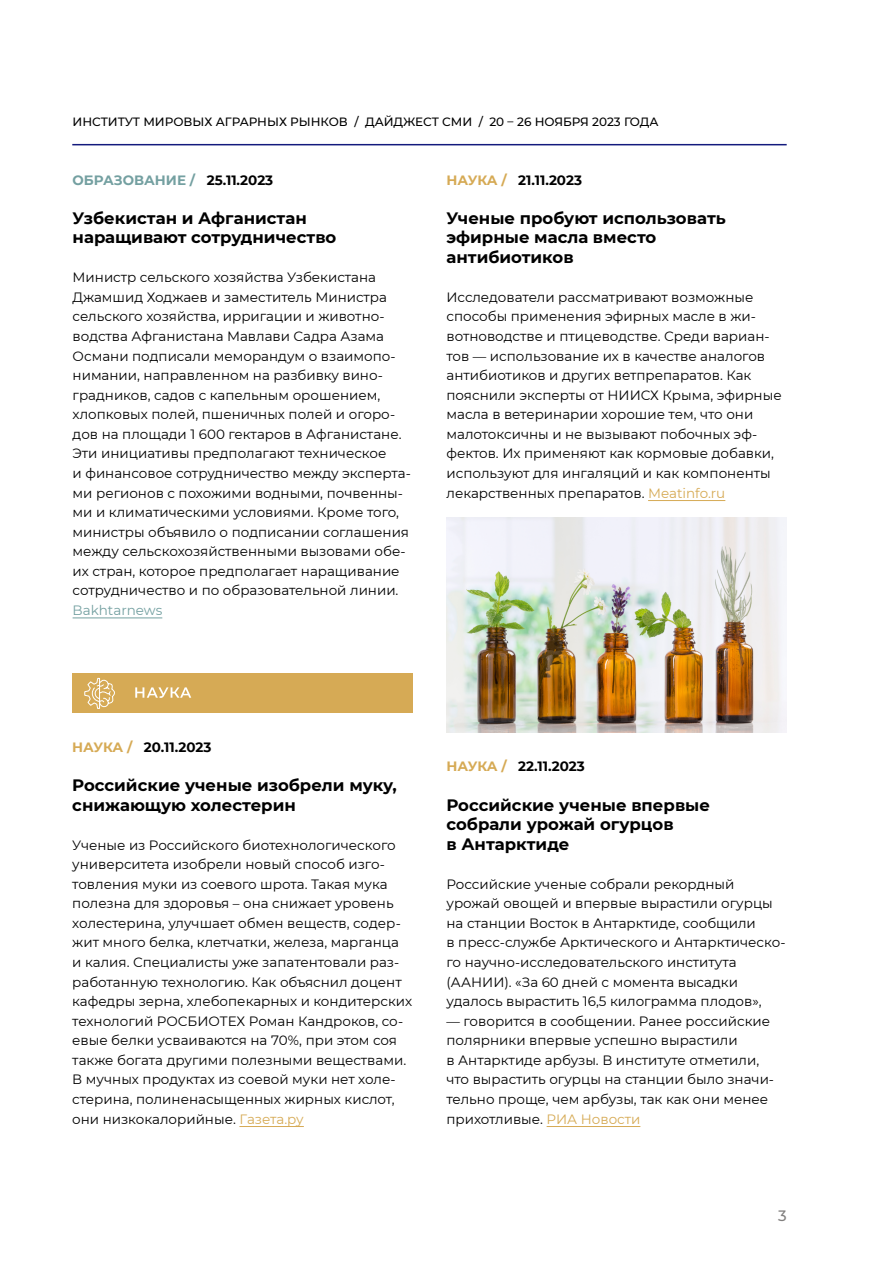
<style>
.page{position:relative;width:893px;height:1263px;background:#fff}
.page>*{position:absolute;margin:0;border:0;box-sizing:border-box;transform-origin:0 0}
.t1{font:700 16.5px/19.5px "Montserrat";color:#000}
.t2{font:500 15px "Montserrat";color:#817f7e}
.t3{font:13.5px/19.5px "Montserrat";color:#000}
.t4{font:700 13.5px "Montserrat";color:#000}
.t5{font:700 13.5px "Montserrat";color:#74a0a1}
.t6{font:13.5px "Montserrat";color:#74a0a1}
.t7{font:500 12px "Montserrat";color:#000}
.s1{color:#000}
.s2{color:#d6aa55}
</style>
<div class="page">
<hr style="left:72px;top:144px;width:715px;height:1px;background:#131a7d">
<hr style="left:648px;top:500px;width:77px;height:1px;background:#d6aa55">
<img style="left:446px;top:517px;width:340px;height:215px">
<hr style="left:239px;top:1126px;width:65px;height:1px;background:#d6aa55">
<div style="left:72px;top:674px;width:341px;height:39px;background:#d6aa55"></div>
<svg style="left:135px;top:687px;width:56px;height:11px"></svg>
<svg style="left:84px;top:677px;width:31px;height:32px"></svg>
<hr style="left:547px;top:1126px;width:93px;height:1px;background:#d6aa55">
<hr style="left:73px;top:617px;width:89px;height:1px;background:#74a0a1">
<p class="t7" style="left:72px;top:113px;width:588px">ИНСТИТУТ МИРОВЫХ АГРАРНЫХ РЫНКОВ / ДАЙДЖЕСТ СМИ / 20 – 26 НОЯБРЯ 2023 ГОДА</p>
<p class="t5" style="left:73px;top:170px;width:202px">ОБРАЗОВАНИЕ / <span class="s1">25.11.2023</span></p>
<p class="t1" style="left:73px;top:207px;width:265px">Узбекистан и Афганистан наращивают сотрудничество</p>
<p class="t3" style="left:73px;top:267px;width:340px">Министр сельского хозяйства Узбекистана Джамшид Ходжаев и заместитель Министра сельского хозяйства, ирригации и животно&shy;водства Афганистана Мавлави Садра Азама Османи подписали меморандум о взаимопо&shy;нимании, направленном на разбивку вино&shy;градников, садов с капельным орошением, хлопковых полей, пшеничных полей и огоро&shy;дов на площади 1 600 гектаров в Афганистане.<br>Эти инициативы предполагают техническое<br>и финансовое сотрудничество между эксперта&shy;ми регионов с похожими водными, почвенны&shy;ми и климатическими условиями. Кроме того, министры объявило о подписании соглашения между сельскохозяйственными вызовами обе&shy;их стран, которое предполагает наращивание сотрудничество и по образовательной линии.</p>
<p class="t6" style="left:73px;top:601px;width:91px">Bakhtarnews</p>
<p class="t4" style="left:446px;top:170px;width:137px"><span class="s2">НАУКА /</span> 21.11.2023</p>
<p class="t1" style="left:446px;top:207px;width:281px">Ученые пробуют использовать эфирные масла вместо антибиотиков</p>
<p class="t3" style="left:446px;top:287px;width:337px">Исследователи рассматривают возможные способы применения эфирных масле в жи&shy;вотноводстве и птицеводстве. Среди вариан&shy;тов — использование их в качестве аналогов антибиотиков и других ветпрепаратов. Как пояснили эксперты от НИИСХ Крыма, эфирные масла в ветеринарии хорошие тем, что они малотоксичны и не вызывают побочных эф&shy;фектов. Их применяют как кормовые добавки, используют для ингаляций и как компоненты лекарственных препаратов. <span class="s2">Мeatinfo.ru</span></p>
<p class="t4" style="left:72px;top:737px;width:141px"><span class="s2">НАУКА /</span> 20.11.2023</p>
<p class="t1" style="left:72px;top:774px;width:326px">Российские ученые изобрели муку, снижающую холестерин</p>
<p class="t3" style="left:72px;top:835px;width:341px">Ученые из Российского биотехнологического университета изобрели новый способ изго&shy;товления муки из соевого шрота. Такая мука полезна для здоровья – она снижает уровень холестерина, улучшает обмен веществ, содер&shy;жит много белка, клетчатки, железа, марганца<br>и калия. Специалисты уже запатентовали раз&shy;работанную технологию. Как объяснил доцент кафедры зерна, хлебопекарных и кондитерских технологий РОСБИОТЕХ Роман Кандроков, со&shy;евые белки усваиваются на 70%, при этом соя также богата другими полезными веществами.<br>В мучных продуктах из соевой муки нет холе&shy;стерина, полиненасыщенных жирных кислот, они низкокалорийные. <span class="s2">Газета.ру</span></p>
<p class="t4" style="left:446px;top:757px;width:140px"><span class="s2">НАУКА /</span> 22.11.2023</p>
<p class="t1" style="left:446px;top:794px;width:265px">Российские ученые впервые собрали урожай огурцов<br>в Антарктиде</p>
<p class="t3" style="left:446px;top:874px;width:341px">Российские ученые собрали рекордный урожай овощей и впервые вырастили огурцы на станции Восток в Антарктиде, сообщили<br>в пресс-службе Арктического и Антарктическо&shy;го научно-исследовательского института (ААНИИ). «За 60 дней с момента высадки удалось вырастить 16,5 килограмма плодов»,</p>
<p class="t3" style="left:446px;top:1011px;width:329px">— говорится в сообщении. Ранее российские полярники впервые успешно вырастили<br>в Антарктиде арбузы. В институте отметили, что вырастить огурцы на станции было значи&shy;тельно проще, чем арбузы, так как они менее прихотливые. <span class="s2">РИА Новости</span></p>
<p class="t2" style="left:778px;top:1205px;width:10px">3</p>
</div>
